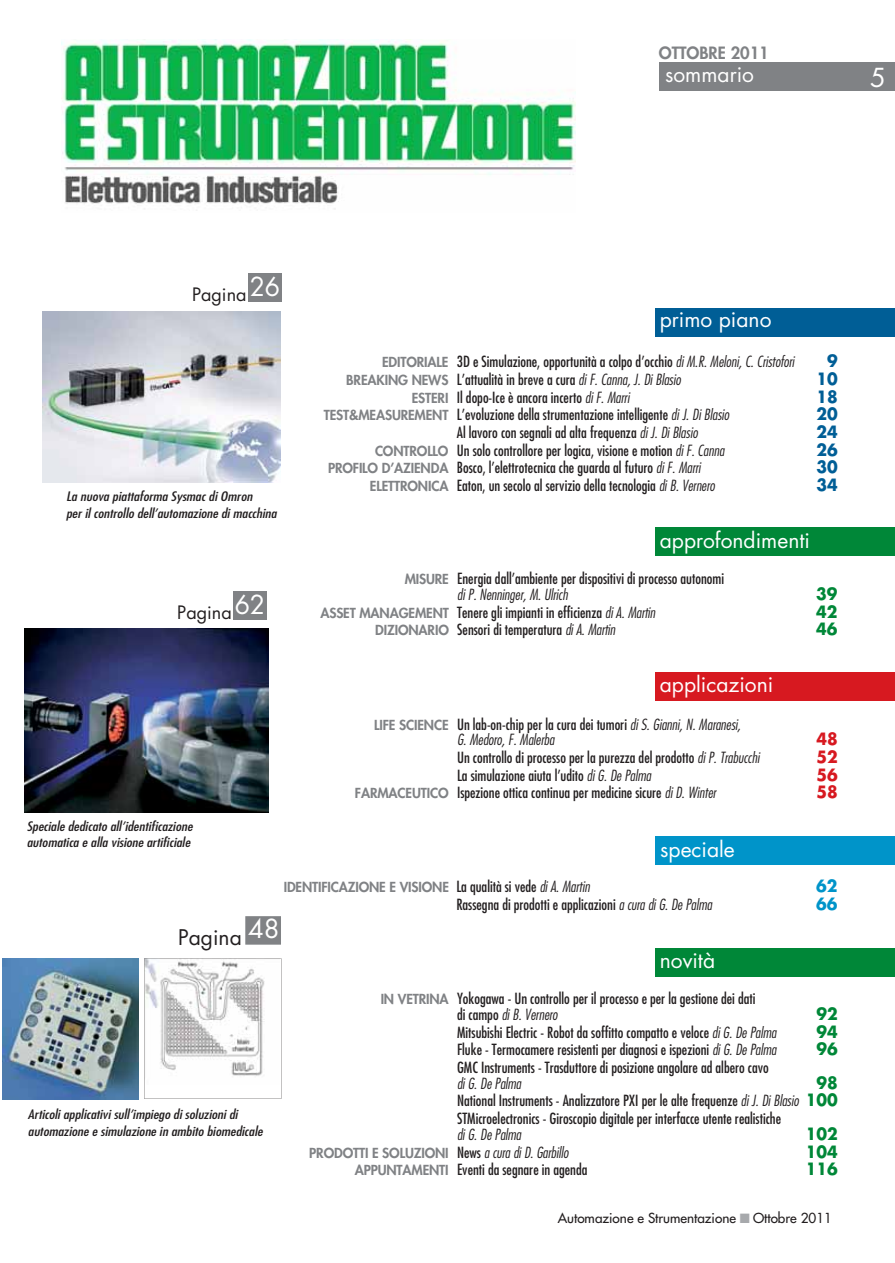
<style>
.page{position:relative;width:895px;height:1263px;background:#fff}
.page>*{position:absolute;margin:0;border:0;box-sizing:border-box;transform-origin:0 0}
.t1{font:25.5px "Futura LT";color:#fff}
.t2{font:21px "Futura LT";color:#fff}
.t3{font:21px "Futura LT";color:#231f20}
.t4{font:18px "Futura LT";color:#231f20}
.t5{font:700 16.5px "Futura LT";color:#008738;scale:.94 1}
.t6{font:700 16.5px "Futura LT";color:#005e96;scale:.94 1}
.t7{font:800 16.5px "Futura LT";color:#808285}
.t8{font:700 16.5px "Futura LT";color:#d71920;scale:.94 1}
.t9{font:700 16.5px "Futura LT";color:#0094c9;scale:.94 1}
.t10{font:condensed 15px/15.8px "Futura LT";color:#231f20}
.t11{font:italic 300 condensed 15px/15.8px "Futura LT";color:#231f20}
.t12{font:800 13.5px "Futura LT";letter-spacing:-.01em;color:#808285}
.t13{font:13.5px "Futura LT";color:#231f20}
.t14{font:italic condensed 12.75px/16.5px "Futura LT";color:#231f20;scale:1.2 1}
.s1{font-weight:800;font-stretch:normal;font-size:13.5px;color:#808285}
.s2{font-weight:300;font-style:italic}
.s3{font-weight:800;font-style:normal;font-stretch:normal;font-size:13.5px;color:#808285}
.s4{font-weight:400;font-style:normal}
.s5{font-weight:400;font-stretch:condensed;font-size:15px;color:#231f20}
.s6{font-weight:300;font-style:italic;font-stretch:condensed;font-size:15px;color:#231f20}
.s7{font-weight:700;font-stretch:normal;font-size:16.5px;color:#008738}
.s8{color:#a7a9ac}
</style>
<div class="page">
<div style="left:659px;top:63px;width:235px;height:28px;background:#808285"></div>
<img style="left:43px;top:312px;width:237px;height:171px">
<div style="left:655px;top:308px;width:239px;height:29px;background:#005e96"></div>
<div style="left:655px;top:527px;width:239px;height:29px;background:#008738"></div>
<div style="left:655px;top:672px;width:239px;height:29px;background:#d71920"></div>
<div style="left:655px;top:948px;width:239px;height:28px;background:#008738"></div>
<div style="left:655px;top:836px;width:239px;height:29px;background:#0094c9"></div>
<div style="left:233px;top:591px;width:34px;height:29px;background:#808285"></div>
<div style="left:245px;top:916px;width:36px;height:29px;background:#808285"></div>
<img style="left:61px;top:39px;width:514px;height:172px">
<div style="left:248px;top:273px;width:33px;height:29px;background:#808285"></div>
<img style="left:2px;top:959px;width:137px;height:140px">
<svg style="left:144px;top:958px;width:137px;height:141px"></svg>
<img style="left:24px;top:628px;width:244px;height:184px">
<p class="t7" style="left:658px;top:46px;width:111px">OTTOBRE 2011</p>
<h2 class="t2" style="left:665px;top:62px;width:90px">sommario</h2>
<h1 class="t1" style="left:870px;top:63px;width:17px">5</h1>
<p class="t4" style="left:192px;top:284px;width:89px">Pagina <sup>26</sup></p>
<p class="t14" style="left:66px;top:489px;width:177px">La nuova piattaforma Sysmac di Omron<br>per il controllo dell’automazione di macchina</p>
<h1 class="t1" style="left:235px;top:589px;width:32px">62</h1>
<p class="t4" style="left:177px;top:602px;width:56px">Pagina</p>
<p class="t14" style="left:27px;top:819px;width:140px">Speciale dedicato all’identificazione automatica e alla visione artificiale</p>
<h2 class="t2" style="left:659px;top:307px;width:113px">primo piano</h2>
<p class="t10" style="left:382px;top:355px;width:413px"><span class="s1">EDITORIALE</span> 3D e Simulazione, opportunità a colpo d’occhio <span class="s2">di M.R. Meloni, C. Cristofori</span></p>
<p class="t6" style="left:826px;top:350px;width:13px">9</p>
<p class="t10" style="left:346px;top:373px;width:336px"><span class="s1">BREAKING NEWS</span> L’attualità in breve a cura <span class="s2">di F. Canna, J. Di Blasio</span></p>
<p class="t6" style="left:816px;top:368px;width:24px">10</p>
<p class="t10" style="left:412px;top:390px;width:219px"><span class="s1">ESTERI</span> Il dopo-Ice è ancora incerto <span class="s2">di F. Marri</span></p>
<p class="t6" style="left:816px;top:385px;width:24px">18</p>
<p class="t10" style="left:324px;top:408px;width:407px"><span class="s1">TEST&amp;MEASUREMENT</span> L’evoluzione della strumentazione intelligente <span class="s2">di J. Di Blasio</span></p>
<p class="t6" style="left:816px;top:403px;width:24px">20</p>
<p class="t10" style="left:457px;top:426px;width:242px">Al lavoro con segnali ad alta frequenza <span class="s2">di J. Di Blasio</span></p>
<p class="t6" style="left:816px;top:421px;width:24px">24</p>
<p class="t10" style="left:375px;top:443px;width:351px"><span class="s1">CONTROLLO</span> Un solo controllore per logica, visione e motion <span class="s2">di F. Canna</span></p>
<p class="t6" style="left:816px;top:438px;width:24px">26</p>
<p class="t10" style="left:328px;top:461px;width:374px"><span class="s1">PROFILO D’AZIENDA</span> Bosco, l’elettrotecnica che guarda al futuro <span class="s2">di F. Marri</span></p>
<p class="t6" style="left:816px;top:456px;width:24px">30</p>
<p class="t10" style="left:370px;top:479px;width:346px"><span class="s1">ELETTRONICA</span> Eaton, un secolo al servizio della tecnologia <span class="s2">di B. Vernero</span></p>
<p class="t6" style="left:816px;top:474px;width:24px">34</p>
<h2 class="t2" style="left:659px;top:528px;width:152px">approfondimenti</h2>
<p class="t10" style="left:457px;top:572px;width:268px;text-indent:-53px"><span class="s1">MISURE</span> Energia dall’ambiente per dispositivi di processo autonomi <span class="s2">di P. Nenninger, M. Ulrich</span></p>
<p class="t5" style="left:816px;top:583px;width:24px">39</p>
<p class="t10" style="left:320px;top:605px;width:336px"><span class="s1">ASSET MANAGEMENT</span> Tenere gli impianti in efficienza <span class="s2">di A. Martin</span></p>
<p class="t5" style="left:816px;top:601px;width:24px">42</p>
<p class="t10" style="left:375px;top:623px;width:241px"><span class="s1">DIZIONARIO</span> Sensori di temperatura <span class="s2">di A. Martin</span></p>
<p class="t5" style="left:816px;top:618px;width:24px">46</p>
<h2 class="t2" style="left:659px;top:672px;width:115px">applicazioni</h2>
<p class="t11" style="left:457px;top:717px;width:285px;text-indent:-83px"><span class="s3">LIFE SCIENCE</span> <span class="s4">Un lab-on-chip per la cura dei tumori</span> di S. Gianni, N. Maranesi,<br>G. Medoro, F. Malerba</p>
<p class="t8" style="left:816px;top:728px;width:24px">48</p>
<p class="t10" style="left:457px;top:751px;width:304px">Un controllo di processo per la purezza del prodotto <span class="s2">di P. Trabucchi</span></p>
<p class="t8" style="left:816px;top:746px;width:24px">52</p>
<p class="t10" style="left:457px;top:768px;width:195px">La simulazione aiuta l’udito <span class="s2">di G. De Palma</span></p>
<p class="t8" style="left:816px;top:763px;width:24px">56</p>
<p class="t10" style="left:355px;top:786px;width:362px"><span class="s1">FARMACEUTICO</span> Ispezione ottica continua per medicine sicure <span class="s2">di D. Winter</span></p>
<p class="t8" style="left:816px;top:781px;width:24px">58</p>
<h2 class="t2" style="left:660px;top:837px;width:76px">speciale</h2>
<p class="t12" style="left:284px;top:882px;width:307px">IDENTIFICAZIONE E VISIONE <span class="s5">La qualità si vede</span> <span class="s6">di A. Martin</span></p>
<p class="t9" style="left:816px;top:875px;width:24px">62</p>
<p class="t10" style="left:456px;top:898px;width:257px">Rassegna di prodotti e applicazioni <span class="s2">a cura di G. De Palma</span></p>
<p class="t9" style="left:816px;top:893px;width:24px">66</p>
<h1 class="t1" style="left:248px;top:914px;width:33px">48</h1>
<h2 class="t3" style="left:178px;top:925px;width:65px">Pagina</h2>
<p class="t14" style="left:28px;top:1107px;width:197px">Articoli applicativi sull’impiego di soluzioni di automazione e simulazione in ambito biomedicale</p>
<h2 class="t2" style="left:659px;top:948px;width:57px">novità</h2>
<p class="t10" style="left:457px;top:992px;width:300px;text-indent:-76px"><span class="s1">IN VETRINA</span> Yokogawa - Un controllo per il processo e per la gestione dei dati di campo <span class="s2">di B. Vernero</span></p>
<p class="t5" style="left:816px;top:1003px;width:24px">92</p>
<p class="t10" style="left:457px;top:1025px;width:321px">Mitsubishi Electric - Robot da soffitto compatto e veloce <span class="s2">di G. De Palma</span></p>
<p class="t5" style="left:816px;top:1020px;width:24px">94</p>
<p class="t10" style="left:457px;top:1043px;width:321px">Fluke - Termocamere resistenti per diagnosi e ispezioni <span class="s2">di G. De Palma</span></p>
<p class="t5" style="left:816px;top:1038px;width:24px">96</p>
<p class="t10" style="left:457px;top:1061px;width:313px">GMC Instruments - Trasduttore di posizione angolare ad albero cavo</p>
<p class="t11" style="left:457px;top:1076px;width:66px">di G. De Palma</p>
<p class="t5" style="left:816px;top:1071px;width:24px">98</p>
<p class="t10" style="left:457px;top:1093px;width:382px;line-height:17.7px">National Instruments - Analizzatore PXI per le alte frequenze <span class="s2">di J. Di Blasio</span> <span class="s7">100<br></span>STMicroelectronics - Giroscopio digitale per interfacce utente realistiche</p>
<p class="t11" style="left:457px;top:1127px;width:66px">di G. De Palma</p>
<p class="t5" style="left:805px;top:1123px;width:35px">102</p>
<p class="t12" style="left:309px;top:1147px;width:261px">PRODOTTI E SOLUZIONI <span class="s5">News</span> <span class="s6">a cura di D. Garbillo</span></p>
<p class="t5" style="left:805px;top:1140px;width:35px">104</p>
<p class="t10" style="left:354px;top:1163px;width:234px"><span class="s1">APPUNTAMENTI</span> Eventi da segnare in agenda</p>
<p class="t5" style="left:805px;top:1158px;width:35px">116</p>
<p class="t13" style="left:557px;top:1212px;width:276px">Automazione e Strumentazione <span class="s8">■</span> Ottobre 2011</p>
</div>
